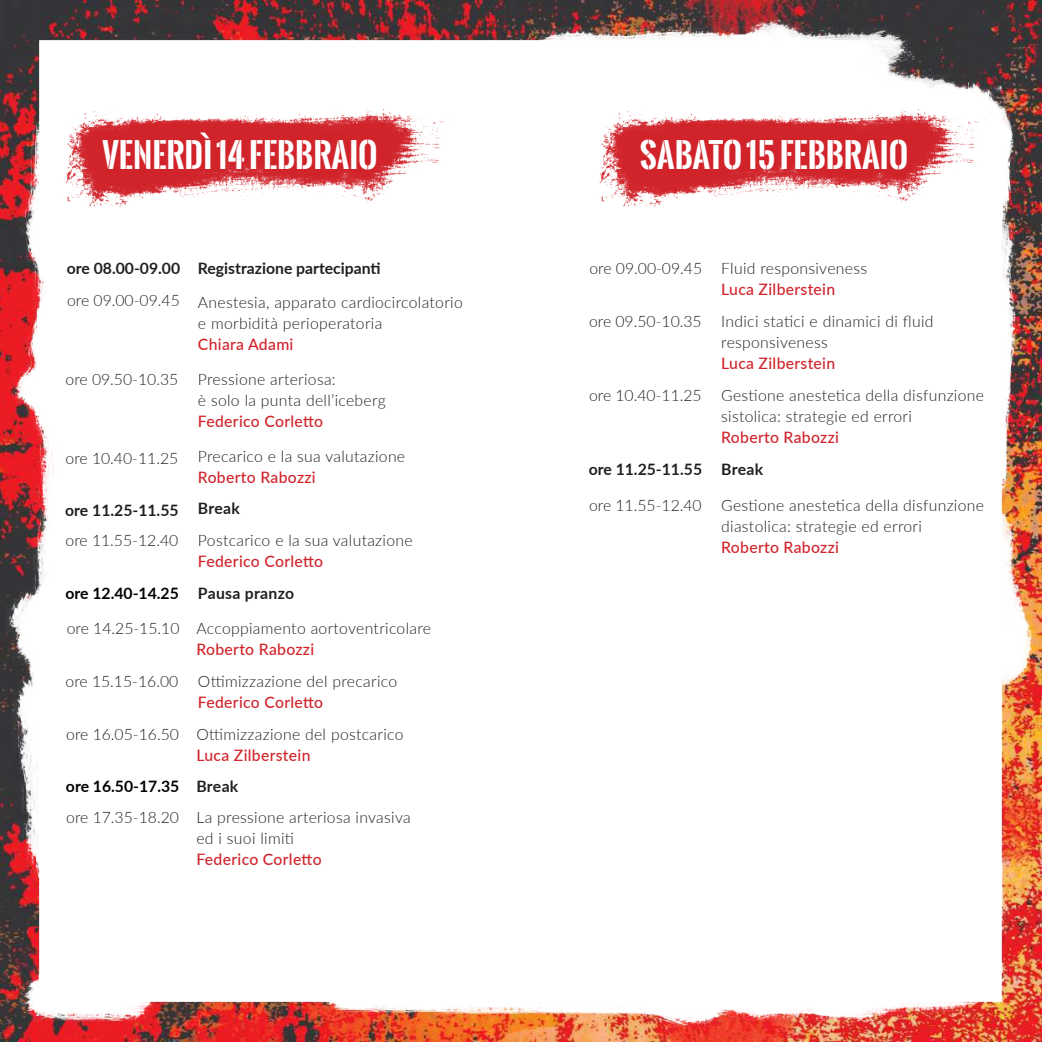
<style>
.page{position:relative;width:1042px;height:1042px;background:#fff}
.page>*{position:absolute;margin:0;border:0;box-sizing:border-box;transform-origin:0 0}
.t1{font:700 33.25px "Oswald Stencil";color:#fff}
.t2{font:300 15.75px/21px "Lato";letter-spacing:.02em;color:#231f20}
.t3{font:500 15.75px "Lato";letter-spacing:.02em;color:#d1232a}
.t4{font:300 15.75px "Lato";color:#231f20}
.t5{font:700 15.75px "Lato";color:#231f20}
.t6{font:700 15.75px "Lato";color:#000}
.t7{font:700 15.75px "Lato";letter-spacing:.02em;color:#231f20}
</style>
<div class="page">
<img style="left:0;top:0;width:1042px;height:1042px">
<img style="left:62px;top:79px;width:390px;height:131px">
<img style="left:596px;top:79px;width:390px;height:131px">
<h1 class="t1" style="left:102px;top:131px;width:277px">VENERDÌ 14 FEBBRAIO</h1>
<h1 class="t1" style="left:640px;top:131px;width:270px">SABATO 15 FEBBRAIO</h1>
<p class="t5" style="left:67px;top:256px;width:115px">ore 08.00-09.00</p>
<p class="t4" style="left:67px;top:290px;width:114px">ore 09.00-09.45</p>
<p class="t4" style="left:66px;top:369px;width:114px">ore 09.50-10.35</p>
<p class="t4" style="left:66px;top:448px;width:114px">ore 10.40-11.25</p>
<p class="t5" style="left:65px;top:498px;width:115px">ore 11.25-11.55</p>
<p class="t4" style="left:66px;top:530px;width:114px">ore 11.55-12.40</p>
<p class="t6" style="left:65px;top:582px;width:115px">ore 12.40-14.25</p>
<p class="t4" style="left:67px;top:617px;width:114px">ore 14.25-15.10</p>
<p class="t4" style="left:66px;top:670px;width:114px">ore 15.15-16.00</p>
<p class="t4" style="left:66px;top:723px;width:114px">ore 16.05-16.50</p>
<p class="t6" style="left:66px;top:774px;width:115px">ore 16.50-17.35</p>
<p class="t4" style="left:66px;top:806px;width:114px">ore 17.35-18.20</p>
<p class="t5" style="left:198px;top:256px;width:184px">Registrazione partecipanti</p>
<p class="t2" style="left:198px;top:292px;width:266px">Anestesia, apparato cardiocircolatorio e morbidità perioperatoria</p>
<p class="t3" style="left:198px;top:333px;width:97px">Chiara Adami</p>
<p class="t2" style="left:198px;top:368px;width:189px">Pressione arteriosa:<br>è solo la punta dell’iceberg</p>
<p class="t3" style="left:198px;top:410px;width:127px">Federico Corletto</p>
<p class="t2" style="left:198px;top:445px;width:209px">Precarico e la sua valutazione</p>
<p class="t3" style="left:198px;top:465px;width:119px">Roberto Rabozzi</p>
<p class="t5" style="left:198px;top:497px;width:43px">Break</p>
<p class="t2" style="left:198px;top:529px;width:216px">Postcarico e la sua valutazione</p>
<p class="t3" style="left:198px;top:550px;width:127px">Federico Corletto</p>
<p class="t7" style="left:198px;top:582px;width:98px">Pausa pranzo</p>
<p class="t2" style="left:196px;top:617px;width:236px">Accoppiamento aortoventricolare</p>
<p class="t3" style="left:196px;top:638px;width:119px">Roberto Rabozzi</p>
<p class="t2" style="left:198px;top:670px;width:201px">Ottimizzazione del precarico</p>
<p class="t3" style="left:198px;top:691px;width:127px">Federico Corletto</p>
<p class="t2" style="left:196px;top:723px;width:209px">Ottimizzazione del postcarico</p>
<p class="t3" style="left:196px;top:743px;width:115px">Luca Zilberstein</p>
<p class="t5" style="left:196px;top:774px;width:43px">Break</p>
<p class="t2" style="left:196px;top:806px;width:216px">La pressione arteriosa invasiva ed i suoi limiti</p>
<p class="t3" style="left:196px;top:848px;width:127px">Federico Corletto</p>
<p class="t4" style="left:589px;top:257px;width:114px">ore 09.00-09.45</p>
<p class="t4" style="left:589px;top:310px;width:114px">ore 09.50-10.35</p>
<p class="t4" style="left:589px;top:384px;width:114px">ore 10.40-11.25</p>
<p class="t5" style="left:589px;top:458px;width:115px">ore 11.25-11.55</p>
<p class="t4" style="left:589px;top:495px;width:114px">ore 11.55-12.40</p>
<p class="t2" style="left:721px;top:257px;width:147px">Fluid responsiveness</p>
<p class="t3" style="left:721px;top:278px;width:115px">Luca Zilberstein</p>
<p class="t2" style="left:721px;top:310px;width:214px">Indici statici e dinamici di fluid responsiveness</p>
<p class="t3" style="left:721px;top:351px;width:115px">Luca Zilberstein</p>
<p class="t2" style="left:721px;top:384px;width:264px">Gestione anestetica della disfunzione sistolica: strategie ed errori</p>
<p class="t3" style="left:721px;top:426px;width:119px">Roberto Rabozzi</p>
<p class="t5" style="left:721px;top:458px;width:43px">Break</p>
<p class="t2" style="left:721px;top:495px;width:264px">Gestione anestetica della disfunzione diastolica: strategie ed errori</p>
<p class="t3" style="left:721px;top:536px;width:119px">Roberto Rabozzi</p>
</div>
